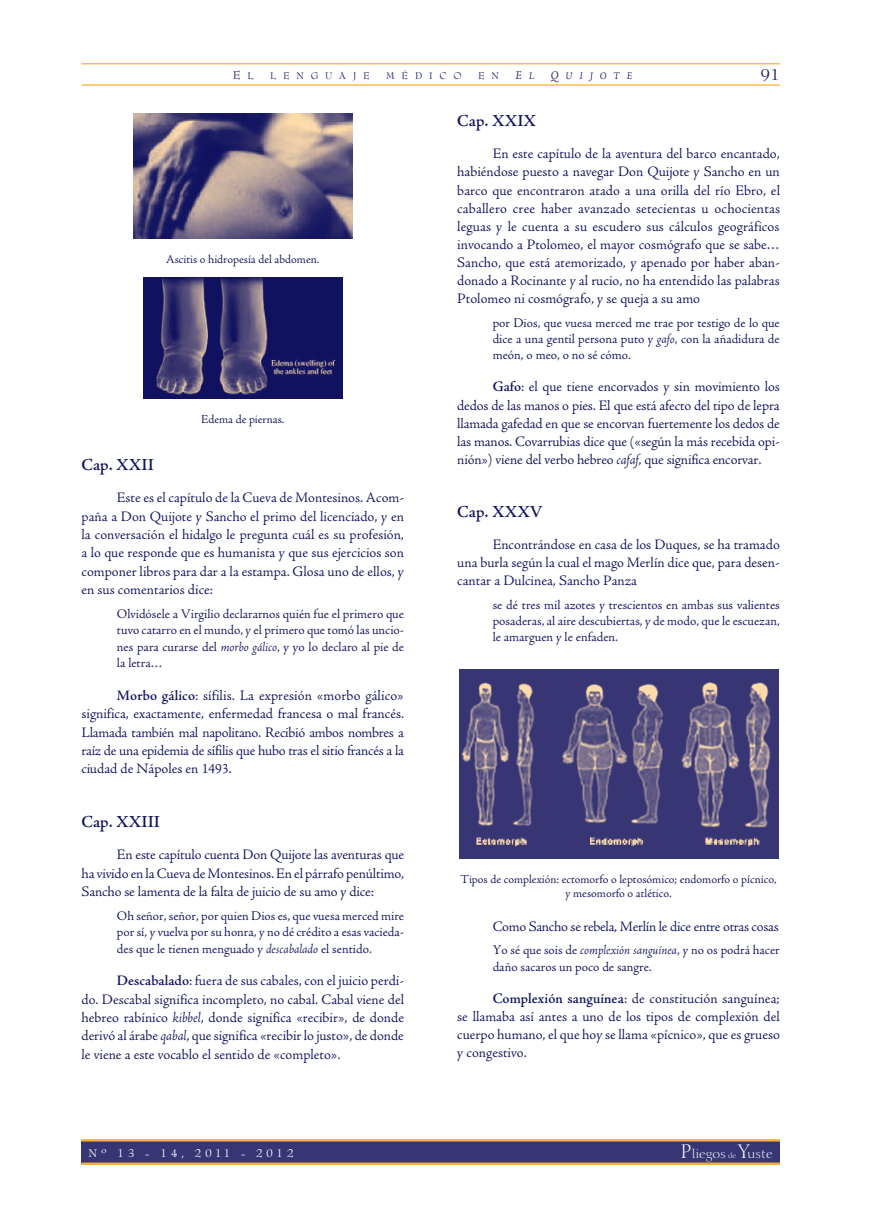
<style>
.page{position:relative;width:872px;height:1226px;background:#fff}
.page>*{position:absolute;margin:0;border:0;box-sizing:border-box;transform-origin:0 0}
.t1{font:600 17.5px "Adobe Jenson";color:#11125f}
.t2{font:17.5px "Bernhard Modern Roman SC850";color:#11125f}
.t3{font:15px/18.1px "Adobe Jenson";color:#11125f;text-align:justify}
.t4{font:15px "Adobe Jenson";letter-spacing:-.02em;color:#11125f}
.t5{font:13.75px/16.2px "Adobe Jenson";color:#11125f;text-align:justify}
.t6{font:12.5px/13.8px "Adobe Jenson";color:#11125f;text-align:center}
.t7{font:12.5px "Bernhard Modern";letter-spacing:.28em;color:#fff}
.t8{font:12.5px "Adobe Jenson Italic SC850";color:#11125f}
.t9{font:12.5px "Bernhard Modern Roman SC850";color:#11125f}
.t10{font:12.25px "Calligraphic 810 BT";color:#fff}
.t11{font:10.62px "Bernhard Modern Roman SC850";letter-spacing:.645em;color:#11125f}
.t12{font:10.62px "Adobe Jenson Italic SC850";letter-spacing:.645em;color:#11125f}
.s1{font-size:10.62px}
.s2{font-size:12.5px}
.s3{font-style:italic}
.s4{font-weight:600}
.s5{font-size:19px}
.s6{font-size:7px}
</style>
<div class="page">
<hr style="left:81px;top:63px;width:699px;height:1px;background:#fbb034">
<hr style="left:81px;top:84px;width:699px;height:2px;background:#fbb034">
<div style="left:81px;top:1141px;width:699px;height:22px;background:#373574"></div>
<hr style="left:81px;top:1139px;width:699px;height:3px;background:#fbb034">
<hr style="left:81px;top:1163px;width:699px;height:2px;background:#fbb034">
<img style="left:459px;top:669px;width:319px;height:189px">
<img style="left:133px;top:113px;width:219px;height:126px">
<img style="left:143px;top:277px;width:199px;height:122px">
<p class="t9" style="left:81px;top:68px;width:81px">E</p>
<p class="t11" style="left:247px;top:70px;width:8px">l</p>
<p class="t11" style="left:270px;top:70px;width:101px">lenguaje</p>
<p class="t11" style="left:386px;top:70px;width:77px">médico</p>
<p class="t11" style="left:478px;top:70px;width:22px">e n</p>
<p class="t8" style="left:515px;top:69px;width:21px">E <span class="s1">L</span></p>
<p class="t12" style="left:551px;top:70px;width:83px"><span class="s2">Q</span>UIJOTE</p>
<p class="t2" style="left:760px;top:65px;width:21px">91</p>
<p class="t6" style="left:166px;top:253px;width:155px">Ascitis o hidropesía del abdomen.</p>
<p class="t6" style="left:201px;top:413px;width:85px">Edema de piernas.</p>
<p class="t1" style="left:81px;top:455px;width:74px">Cap. XXII</p>
<p class="t3" style="left:81px;top:489px;width:324px;text-indent:35px">Este es el capítulo de la Cueva de Montesinos. Acom&shy;paña a Don Quijote y Sancho el primo del licenciado, y en la conversación el hidalgo le pregunta cuál es su profesión, a lo que responde que es humanista y que sus ejercicios son componer libros para dar a la estampa. Glosa uno de ellos, y en sus comentarios dice:</p>
<p class="t5" style="left:117px;top:606px;width:289px">Olvidósele a Virgilio declararnos quién fue el primero que tuvo catarro en el mundo, y el primero que tomó las uncio&shy;nes para curarse del <span class="s3">morbo gálico</span>, y yo lo declaro al pie de la letra…</p>
<p class="t3" style="left:81px;top:687px;width:324px;text-indent:35px"><span class="s4">Morbo gálico</span>: sífilis. La expresión «morbo gálico» significa, exactamente, enfermedad francesa o mal francés.<br>Llamada también mal napolitano. Recibió ambos nombres a raíz de una epidemia de sífilis que hubo tras el sitio francés a la ciudad de Nápoles en 1493.</p>
<p class="t1" style="left:81px;top:812px;width:80px">Cap. XXIII</p>
<p class="t3" style="left:81px;top:846px;width:324px;text-indent:35px">En este capítulo cuenta Don Quijote las aventuras que ha vivido en la Cueva de Montesinos. En el párrafo penúltimo, Sancho se lamenta de la falta de juicio de su amo y dice:</p>
<p class="t5" style="left:117px;top:908px;width:289px">Oh señor, señor, por quien Dios es, que vuesa merced mire por sí, y vuelva por su honra, y no dé crédito a esas vacieda&shy;des que le tienen menguado y <span class="s3">descabalado</span> el sentido.</p>
<p class="t3" style="left:81px;top:972px;width:324px;text-indent:35px"><span class="s4">Descabalado</span>: fuera de sus cabales, con el juicio perdi&shy;do. Descabal significa incompleto, no cabal. Cabal viene del hebreo rabínico <span class="s3">kibbel</span>, donde significa «recibir», de donde derivó al árabe <span class="s3">qabal</span>, que significa «recibir lo justo», de donde le viene a este vocablo el sentido de «completo».</p>
<p class="t1" style="left:457px;top:111px;width:80px">Cap. XXIX</p>
<p class="t3" style="left:457px;top:145px;width:324px;text-indent:35px">En este capítulo de la aventura del barco encantado, habiéndose puesto a navegar Don Quijote y Sancho en un barco que encontraron atado a una orilla del río Ebro, el caballero cree haber avanzado setecientas u ochocientas leguas y le cuenta a su escudero sus cálculos geográficos invocando a Ptolomeo, el mayor cosmógrafo que se sabe… Sancho, que está atemorizado, y apenado por haber aban&shy;donado a Rocinante y al rucio, no ha entendido las palabras Ptolomeo ni cosmógrafo, y se queja a su amo</p>
<p class="t5" style="left:493px;top:315px;width:289px">por Dios, que vuesa merced me trae por testigo de lo que dice a una gentil persona puto y <span class="s3">gafo</span>, con la añadidura de meón, o meo, o no sé cómo.</p>
<p class="t3" style="left:457px;top:378px;width:324px;text-indent:35px"><span class="s4">Gafo</span>: el que tiene encorvados y sin movimiento los dedos de las manos o pies. El que está afecto del tipo de lepra llamada gafedad en que se encorvan fuertemente los dedos de las manos. Covarrubias dice que («según la más recebida opi&shy;nión») viene del verbo hebreo <span class="s3">cafaf</span>, que significa encorvar.</p>
<p class="t1" style="left:457px;top:502px;width:87px">Cap. XXXV</p>
<p class="t3" style="left:457px;top:536px;width:324px;text-indent:35px">Encontrándose en casa de los Duques, se ha tramado una burla según la cual el mago Merlín dice que, para desen&shy;cantar a Dulcinea, Sancho Panza</p>
<p class="t5" style="left:493px;top:597px;width:289px">se dé tres mil azotes y trescientos en ambas sus valientes posaderas, al aire descubiertas, y de modo, que le escuezan, le amarguen y le enfaden.</p>
<p class="t6" style="left:460px;top:873px;width:318px">Tipos de complexión: ectomorfo o leptosómico; endomorfo o pícnico, y mesomorfo o atlético.</p>
<p class="t4" style="left:493px;top:919px;width:287px">Como Sancho se rebela, Merlín le dice entre otras cosas</p>
<p class="t5" style="left:493px;top:943px;width:288px">Yo sé que sois de <span class="s3">complexión sanguínea</span>, y no os podrá hacer daño sacaros un poco de sangre.</p>
<p class="t3" style="left:457px;top:990px;width:324px;text-indent:35px"><span class="s4">Complexión sanguínea</span>: de constitución sanguínea; se llamaba así antes a uno de los tipos de complexión del cuerpo humano, el que hoy se llama «pícnico», que es grueso y congestivo.</p>
<p class="t7" style="left:89px;top:1147px;width:207px">Nº 13 - 14, 2011 - 2012</p>
<p class="t10" style="left:680px;top:1147px;width:94px"><span class="s5">P</span>liegos <span class="s6">de</span> <span class="s5">Y</span>uste</p>
</div>
